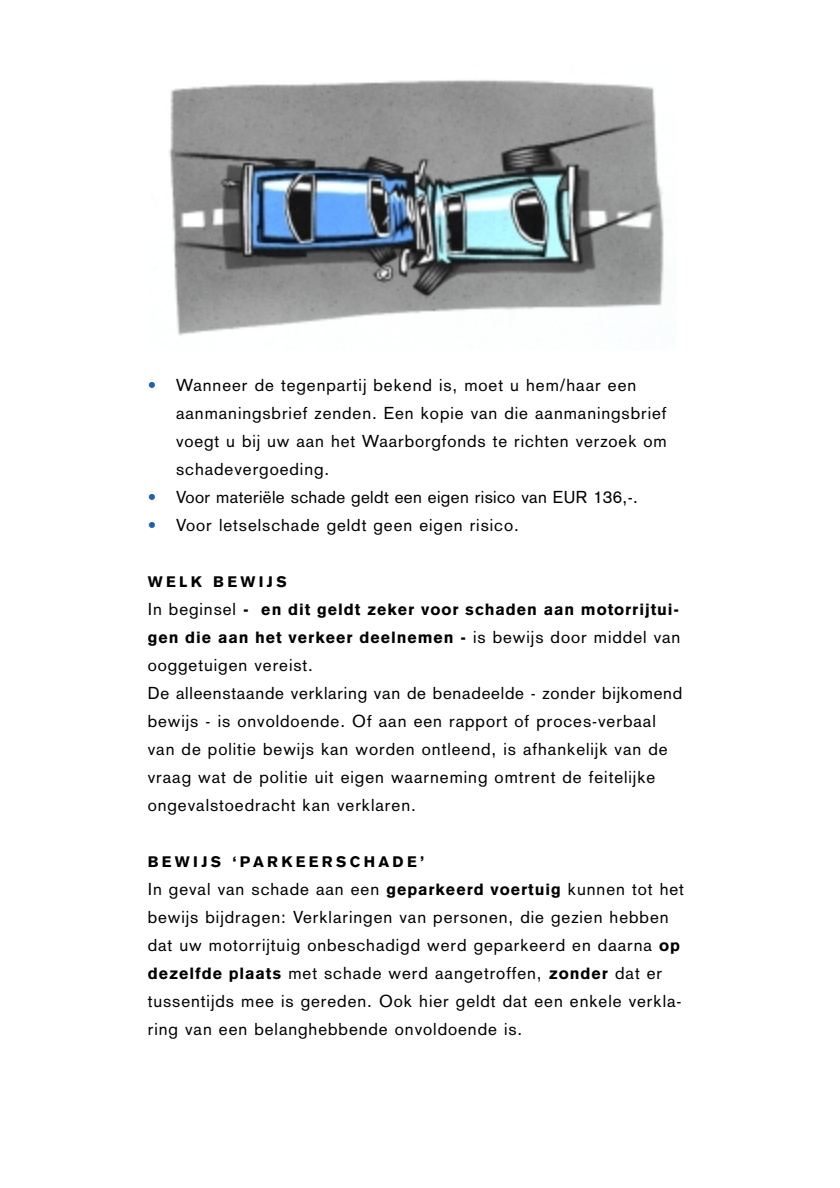
<style>
.page{position:relative;width:840px;height:1188px;background:#fff}
.page>*{position:absolute;margin:0;border:0;box-sizing:border-box;transform-origin:0 0}
.t1{font:17px/28px "Akzidenz Grotesk";letter-spacing:.055em;color:#000}
.t2{font:17px "Akzidenz Grotesk";letter-spacing:.02em;color:#000}
.t3{font:900 16px/28px "Akzidenz Grotesk";letter-spacing:.055em;color:#000}
.t4{font:900 15px "Akzidenz Grotesk";letter-spacing:.22em;color:#000}
.s1{color:#1f61a9}
.s2{font-weight:400;font-size:17px}
.s3{font-weight:900;font-size:16px}
</style>
<div class="page">
<svg style="left:169px;top:80px;width:495px;height:256px;background:#91979b"></svg>
<p class="t1" style="left:176px;top:372px;width:492px;text-indent:-28px"><span class="s1">•</span> Wanneer de tegenpartij bekend is, moet u hem/haar een aanmaningsbrief zenden. Een kopie van die aanmaningsbrief voegt u bij uw aan het Waarborgfonds te richten verzoek om schadevergoeding.</p>
<p class="t2" style="left:148px;top:490px;width:491px"><span class="s1">•</span> Voor materiële schade geldt een eigen risico van EUR 136,-.</p>
<p class="t1" style="left:148px;top:512px;width:372px"><span class="s1">•</span> Voor letselschade geldt geen eigen risico.</p>
<p class="t4" style="left:148px;top:576px;width:140px">WELK BEWIJS</p>
<p class="t3" style="left:148px;top:596px;width:534px"><span class="s2">In beginsel</span> - en dit geldt zeker voor schaden aan motorrijtui&shy;gen die aan het verkeer deelnemen - <span class="s2">is bewijs door middel van</span></p>
<p class="t1" style="left:148px;top:652px;width:536px">ooggetuigen vereist.<br>De alleenstaande verklaring van de benadeelde - zonder bijkomend bewijs - is onvoldoende. Of aan een rapport of proces-verbaal van de politie bewijs kan worden ontleend, is afhankelijk van de vraag wat de politie uit eigen waarneming omtrent de feitelijke ongevalstoedracht kan verklaren.</p>
<p class="t4" style="left:148px;top:856px;width:278px">BEWIJS ‘PARKEERSCHADE’</p>
<p class="t1" style="left:148px;top:876px;width:537px">In geval van schade aan een <span class="s3">geparkeerd voertuig</span> kunnen tot het bewijs bijdragen: Verklaringen van personen, die gezien hebben dat uw motorrijtuig onbeschadigd werd geparkeerd en daarna <span class="s3">op dezelfde plaats</span> met schade werd aangetroffen, <span class="s3">zonder</span> dat er tussentijds mee is gereden. Ook hier geldt dat een enkele verkla&shy;ring van een belanghebbende onvoldoende is.</p>
</div>
